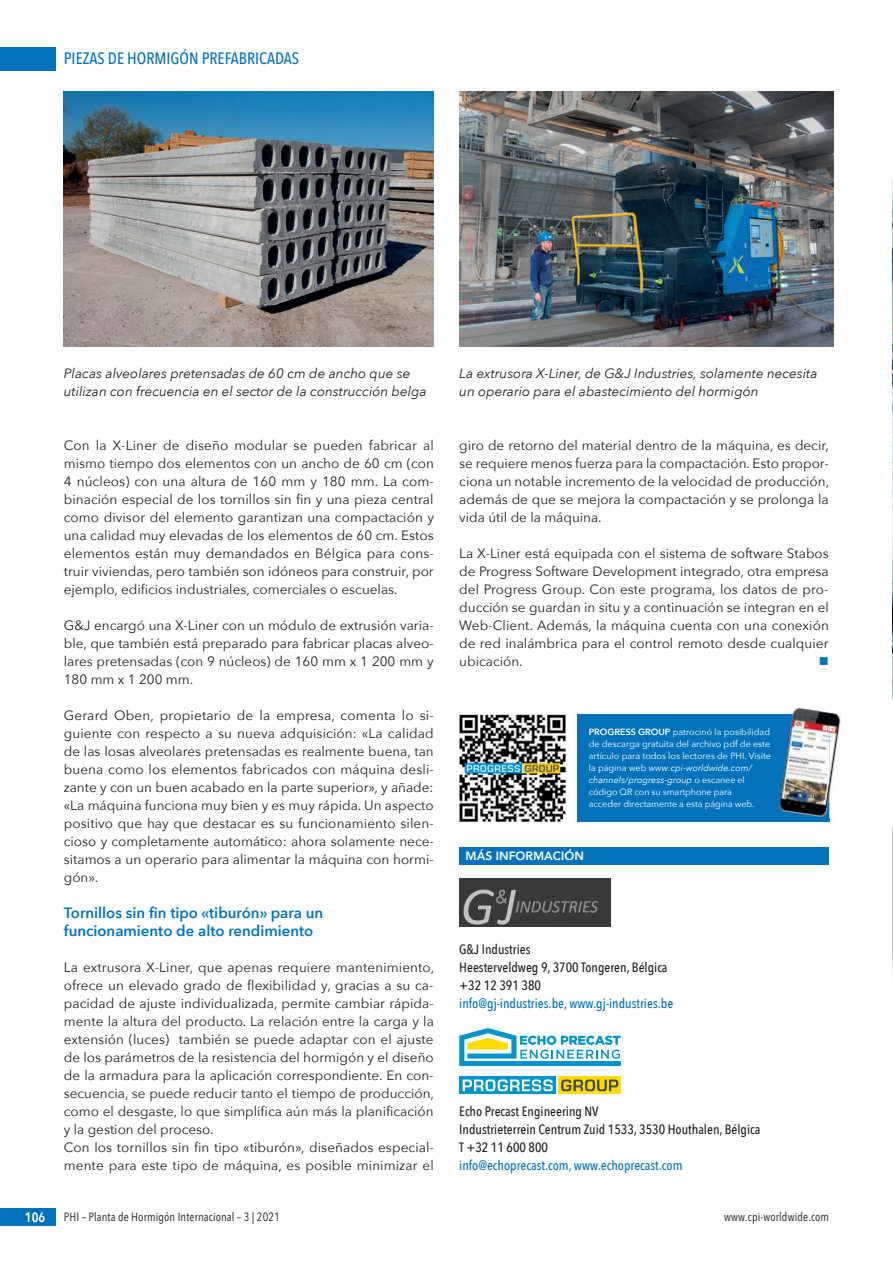
<style>
.page{position:relative;width:893px;height:1263px;background:#fff}
.page>*{position:absolute;margin:0;border:0;box-sizing:border-box;transform-origin:0 0}
.t1{font:500 16.5px "Avenir Next Condensed";color:#0372bb}
.t2{font:600 15px/18px "Avenir Next";color:#0372bb}
.t3{font:13.5px/18px "Avenir Next";color:#231f20;text-align:justify}
.t4{font:italic 13.5px/18px "Avenir Next";color:#231f20}
.t5{font:500 13.5px/18px "Avenir Next Condensed";color:#231f20}
.t6{font:500 13.5px "Avenir Next Condensed";color:#0372bb}
.t7{font:600 13.5px "Avenir Next Condensed";color:#fff}
.t8{font:13.5px "Wingdings";color:#0372bb}
.t9{font:12px "Avenir Next Condensed";letter-spacing:.01em;color:#231f20}
.t10{font:800 12px "Avenir";color:#fff}
.t11{font:9px/12px "Avenir Next";color:#fff}
.s1{font-weight:600}
.s2{font-style:italic}
</style>
<div class="page">
<div style="left:0;top:47px;width:55px;height:23px;background:#0372bb"></div>
<div style="left:0;top:1208px;width:55px;height:18px;background:#0372bb"></div>
<div style="left:459px;top:847px;width:370px;height:17px;background:#0372bb"></div>
<img style="left:459px;top:878px;width:152px;height:48px">
<div style="left:459px;top:1076px;width:97px;height:18px;background:#0094ca"></div>
<div style="left:558px;top:1076px;width:63px;height:18px;background:#fddc03"></div>
<svg style="left:463px;top:1079px;width:90px;height:12px"></svg>
<svg style="left:561px;top:1079px;width:57px;height:12px"></svg>
<svg style="left:459px;top:1028px;width:162px;height:38px"></svg>
<img style="left:64px;top:91px;width:370px;height:256px">
<img style="left:459px;top:91px;width:374px;height:256px">
<div style="left:577px;top:714px;width:252px;height:108px;background:#0372bb"></div>
<img style="left:459px;top:714px;width:107px;height:108px">
<img style="left:793px;top:708px;width:48px;height:110px">
<img style="left:779px;top:714px;width:50px;height:104px">
<img style="left:892px;top:181px;width:1px;height:518px">
<img style="left:892px;top:827px;width:1px;height:152px">
<p class="t1" style="left:64px;top:49px;width:237px">PIEZAS DE HORMIGÓN PREFABRICADAS</p>
<p class="t4" style="left:64px;top:364px;width:364px">Placas alveolares pretensadas de 60 cm de ancho que se utilizan con frecuencia en el sector de la construcción belga</p>
<p class="t4" style="left:459px;top:364px;width:360px">La extrusora X-Liner, de G&amp;J Industries, solamente necesita un operario para el abastecimiento del hormigón</p>
<p class="t3" style="left:64px;top:436px;width:372px">Con la X-Liner de diseño modular se pueden fabricar al mismo tiempo dos elementos con un ancho de 60 cm (con 4 núcleos) con una altura de 160 mm y 180 mm. La com&shy;binación especial de los tornillos sin fin y una pieza central como divisor del elemento garantizan una compactación y una calidad muy elevadas de los elementos de 60 cm. Estos elementos están muy demandados en Bélgica para cons&shy;truir viviendas, pero también son idóneos para construir, por ejemplo, edificios industriales, comerciales o escuelas.</p>
<p class="t3" style="left:64px;top:616px;width:371px">G&amp;J encargó una X-Liner con un módulo de extrusión varia&shy;ble, que también está preparado para fabricar placas alveo&shy;lares pretensadas (con 9 núcleos) de 160 mm x 1 200 mm y 180 mm x 1 200 mm.</p>
<p class="t3" style="left:64px;top:706px;width:372px">Gerard Oben, propietario de la empresa, comenta lo si&shy;guiente con respecto a su nueva adquisición: «La calidad de las losas alveolares pretensadas es realmente buena, tan buena como los elementos fabricados con máquina desli&shy;zante y con un buen acabado en la parte superior», y añade: «La máquina funciona muy bien y es muy rápida. Un aspecto positivo que hay que destacar es su funcionamiento silen&shy;cioso y completamente automático: ahora solamente nece&shy;sitamos a un operario para alimentar la máquina con hormi&shy;gón».</p>
<p class="t2" style="left:64px;top:903px;width:261px">Tornillos sin fin tipo «tiburón» para un funcionamiento de alto rendimiento</p>
<p class="t3" style="left:64px;top:958px;width:372px;text-align:left">La extrusora X-Liner, que apenas requiere mantenimiento, ofrece un elevado grado de flexibilidad y, gracias a su ca&shy;pacidad de ajuste individualizada, permite cambiar rápida&shy;mente la altura del producto. La relación entre la carga y la extensión (luces) también se puede adaptar con el ajuste de los parámetros de la resistencia del hormigón y el diseño de la armadura para la aplicación correspondiente. En con&shy;secuencia, se puede reducir tanto el tiempo de producción, como el desgaste, lo que simplifica aún más la planificación y la gestion del proceso.<br>Con los tornillos sin fin tipo «tiburón», diseñados especial&shy;mente para este tipo de máquina, es posible minimizar el</p>
<p class="t3" style="left:459px;top:436px;width:372px">giro de retorno del material dentro de la máquina, es decir, se requiere menos fuerza para la compactación. Esto propor&shy;ciona un notable incremento de la velocidad de producción, además de que se mejora la compactación y se prolonga la vida útil de la máquina.</p>
<p class="t3" style="left:459px;top:544px;width:371px">La X-Liner está equipada con el sistema de software Stabos de Progress Software Development integrado, otra empresa del Progress Group. Con este programa, los datos de pro&shy;ducción se guardan in situ y a continuación se integran en el Web-Client. Además, la máquina cuenta con una conexión de red inalámbrica para el control remoto desde cualquier ubicación.</p>
<p class="t8" style="left:819px;top:654px;width:12px">■</p>
<p class="t11" style="left:589px;top:726px;width:184px"><span class="s1">PROGRESS GROUP</span> patrocinó la posibilidad de descarga gratuita del archivo pdf de este artículo para todos los lectores de PHI. Visite la página web <span class="s2">www.cpi-worldwide.com/ channels/progress-group</span> o escanee el código QR con su smartphone pa ra<br>acceder directamente a esta página web.</p>
<p class="t10" style="left:466px;top:847px;width:120px">MÁS INFORMACIÓN</p>
<p class="t5" style="left:459px;top:940px;width:210px">G&amp;J Industries<br>Heesterveldweg 9, 3700 Tongeren, Bélgica +32 12 391 380</p>
<p class="t6" style="left:459px;top:995px;width:215px">info@gj-industries.be, www.gj-industries.be</p>
<p class="t5" style="left:459px;top:1102px;width:303px">Echo Precast Engineering NV<br>Industrieterrein Centrum Zuid 1533, 3530 Houthalen, Bélgica<br>T +32 11 600 800</p>
<p class="t6" style="left:459px;top:1157px;width:225px">info@echoprecast.com, www.echoprecast.com</p>
<p class="t7" style="left:25px;top:1206px;width:22px">106</p>
<p class="t9" style="left:64px;top:1207px;width:218px">PHI – Planta de Hormigón Internacional – 3 | 2021</p>
<p class="t9" style="left:724px;top:1207px;width:107px">www.cpi-worldwide.com</p>
</div>
